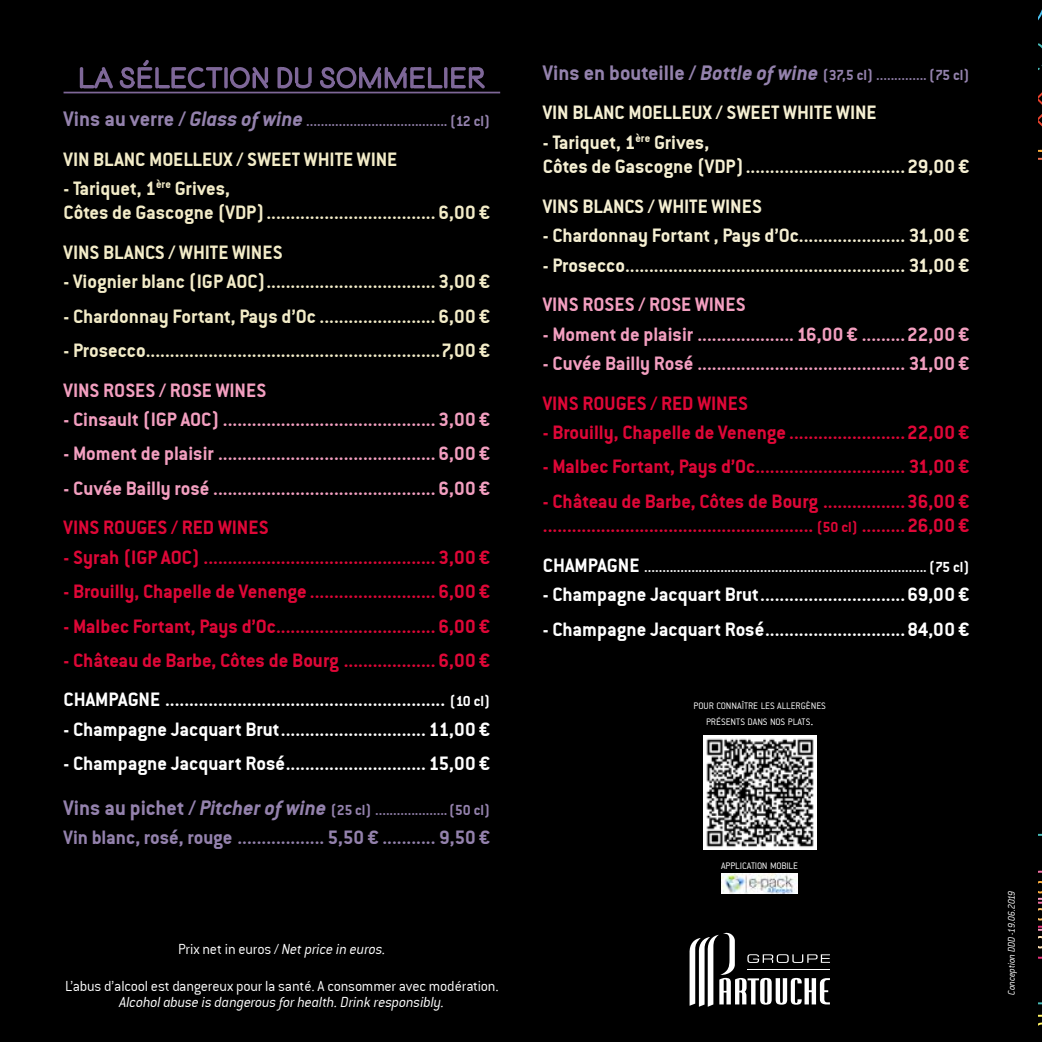
<style>
.page{position:relative;width:1042px;height:1042px;background:#fff}
.page>*{position:absolute;margin:0;border:0;box-sizing:border-box;transform-origin:0 0}
.t1{font:21px/24.5px "Conduit ITCTT Bold";color:#df0737}
.t2{font:21px "Conduit ITCTT Bold";color:#f39fc0}
.t3{font:21px/39.4px "Conduit ITCTT Bold";color:#fff}
.t4{font:21px/24.5px "Conduit ITCTT Bold";color:#f3ecc8}
.t5{font:21px/24.5px "Conduit ITCTT Bold";color:#f6f0d3}
.t6{font:21px "Conduit ITCTT Bold";color:#9482ad}
.t7{font:15.75px "Conduit ITCTT Bold";color:#9482ad}
.t8{font:15.75px "Conduit ITCTT Bold";color:#fff}
.t9{font:italic 15.75px "Conduit ITCTT Light";letter-spacing:-.015em;color:#fff}
.t10{font:15.75px "Conduit ITCTT Light";letter-spacing:-.015em;color:#fff}
.t11{font:italic 10.5px "Conduit ITCTT Light";letter-spacing:-.025em;color:#fff;scale:.95 1}
.t12{font:10.15px/15.8px "Conduit ITCTT Light";letter-spacing:-.01em;color:#fff;text-align:center}
.s1{font-size:22.75px}
.s2{font-style:italic;font-size:22.75px}
.s3{color:#df0737}
.s4{font-size:15.75px}
.s5{font-style:normal}
.s6{font-size:21px}
.s7{font-size:14.53px}
</style>
<div class="page">
<div style="left:0;top:0;width:1017px;height:1042px;background:#000"></div>
<hr style="left:64px;top:92px;width:436px;height:1px;background:#7e6798">
<svg style="left:78px;top:58px;width:192px;height:32px"></svg>
<svg style="left:276px;top:65px;width:210px;height:25px"></svg>
<svg style="left:689px;top:931px;width:141px;height:76px"></svg>
<hr style="left:747px;top:969px;width:83px;height:1px;background:#fff">
<img style="left:703px;top:736px;width:113px;height:113px">
<img style="left:721px;top:873px;width:77px;height:20px">
<div style="left:1017px;top:0;width:25px;height:1042px;background:#000"></div>
<p class="t7" style="left:64px;top:112px;width:428px"><span class="s1">Vins au verre /</span> <span class="s2">Glass of wine</span> .......................................(12 cl)</p>
<p class="t4" style="left:64px;top:146px;width:335px">VIN BLANC MOELLEUX / SWEET WHITE WINE</p>
<p class="t4" style="left:64px;top:176px;width:428px">- Tariquet, 1<sup>ère</sup> Grives,<br>Côtes de Gascogne (VDP)................................... 6,00 €</p>
<p class="t4" style="left:64px;top:239px;width:221px">VINS BLANCS / WHITE WINES</p>
<p class="t4" style="left:64px;top:269px;width:428px">- Viognier blanc (IGP AOC)................................... 3,00 €</p>
<p class="t4" style="left:64px;top:303px;width:428px">- Chardonnay Fortant, Pays d’Oc ........................ 6,00 €</p>
<p class="t4" style="left:64px;top:338px;width:428px">- Prosecco.............................................................7,00 €</p>
<p class="t2" style="left:64px;top:377px;width:204px">VINS ROSES / ROSE WINES</p>
<p class="t2" style="left:64px;top:407px;width:428px">- Cinsault (IGP AOC) ............................................ 3,00 €</p>
<p class="t2" style="left:64px;top:441px;width:428px">- Moment de plaisir ............................................. 6,00 €</p>
<p class="t2" style="left:64px;top:476px;width:428px">- Cuvée Bailly rosé .............................................. 6,00 €</p>
<p class="t1" style="left:64px;top:515px;width:207px">VINS ROUGES / RED WINES</p>
<p class="t1" style="left:64px;top:544px;width:428px">- Syrah (IGP AOC) ................................................ 3,00 €</p>
<p class="t1" style="left:64px;top:579px;width:428px">- Brouilly, Chapelle de Venenge .......................... 6,00 €</p>
<p class="t1" style="left:64px;top:613px;width:428px">- Malbec Fortant, Pays d’Oc................................. 6,00 €</p>
<p class="t3" style="left:64px;top:640px;width:428px"><span class="s3">- Château de Barbe, Côtes de Bourg ................... 6,00 €<br></span>CHAMPAGNE .......................................................... <span class="s4">(10 cl)</span></p>
<p class="t3" style="left:64px;top:709px;width:428px">- Champagne Jacquart Brut.............................. 11,00 €</p>
<p class="t3" style="left:64px;top:743px;width:428px">- Champagne Jacquart Rosé............................. 15,00 €</p>
<p class="t7" style="left:64px;top:800px;width:428px"><span class="s1">Vins au pichet /</span> <span class="s2">Pitcher of wine</span> (25 cl) ....................(50 cl)</p>
<p class="t6" style="left:64px;top:825px;width:428px">Vin blanc, rosé, rouge .................. 5,50 € ........... 9,50 €</p>
<p class="t9" style="left:178px;top:940px;width:209px"><span class="s5">Prix net in euros /</span> Net price in euros.</p>
<p class="t10" style="left:65px;top:977px;width:435px">L’abus d’alcool est dangereux pour la santé. A consommer avec modération.</p>
<p class="t9" style="left:119px;top:992px;width:326px">Alcohol abuse is dangerous for health. Drink responsibly.</p>
<p class="t7" style="left:543px;top:66px;width:428px"><span class="s1">Vins en bouteille /</span> <span class="s2">Bottle of wine</span> (37,5 cl) ..............(75 cl)</p>
<p class="t5" style="left:543px;top:100px;width:335px">VIN BLANC MOELLEUX / SWEET WHITE WINE</p>
<p class="t5" style="left:543px;top:130px;width:428px">- Tariquet, 1<sup>ère</sup> Grives,<br>Côtes de Gascogne (VDP).................................29,00 €</p>
<p class="t5" style="left:543px;top:193px;width:221px">VINS BLANCS / WHITE WINES</p>
<p class="t5" style="left:543px;top:223px;width:428px">- Chardonnay Fortant , Pays d’Oc...................... 31,00 €</p>
<p class="t5" style="left:543px;top:252px;width:428px">- Prosecco.......................................................... 31,00 €</p>
<p class="t2" style="left:543px;top:292px;width:204px">VINS ROSES / ROSE WINES</p>
<p class="t2" style="left:543px;top:321px;width:428px">- Moment de plaisir ....................16,00 € .........22,00 €</p>
<p class="t2" style="left:543px;top:351px;width:428px">- Cuvée Bailly Rosé ........................................... 31,00 €</p>
<p class="t1" style="left:543px;top:390px;width:207px">VINS ROUGES / RED WINES</p>
<p class="t1" style="left:543px;top:419px;width:428px">- Brouilly, Chapelle de Venenge ........................22,00 €</p>
<p class="t1" style="left:543px;top:454px;width:428px">- Malbec Fortant, Pays d’Oc............................... 31,00 €</p>
<p class="t1" style="left:543px;top:488px;width:428px">- Château de Barbe, Côtes de Bourg .................36,00 € ........................................................ <span class="s4">(50 cl)</span> .........26,00 €</p>
<p class="t8" style="left:543px;top:557px;width:428px"><span class="s6">CHAMPAGNE</span> ..............................................................................(75 cl)</p>
<p class="t3" style="left:543px;top:574px;width:428px">- Champagne Jacquart Brut..............................69,00 €</p>
<p class="t3" style="left:543px;top:609px;width:428px">- Champagne Jacquart Rosé.............................84,00 €</p>
<p class="t12" style="left:693px;top:698px;width:134px">POUR CONNAÎTRE LES ALLERGÈNES<br>PRÉSENTS DANS NOS PLATS<span class="s7">.</span></p>
<p class="t12" style="left:721px;top:858px;width:78px">APPLICATION MOBILE</p>
<p class="t11" style="left:1005px;top:994px;width:111px;rotate:-90deg">Conception DDD -19.06.2019</p>
</div>
